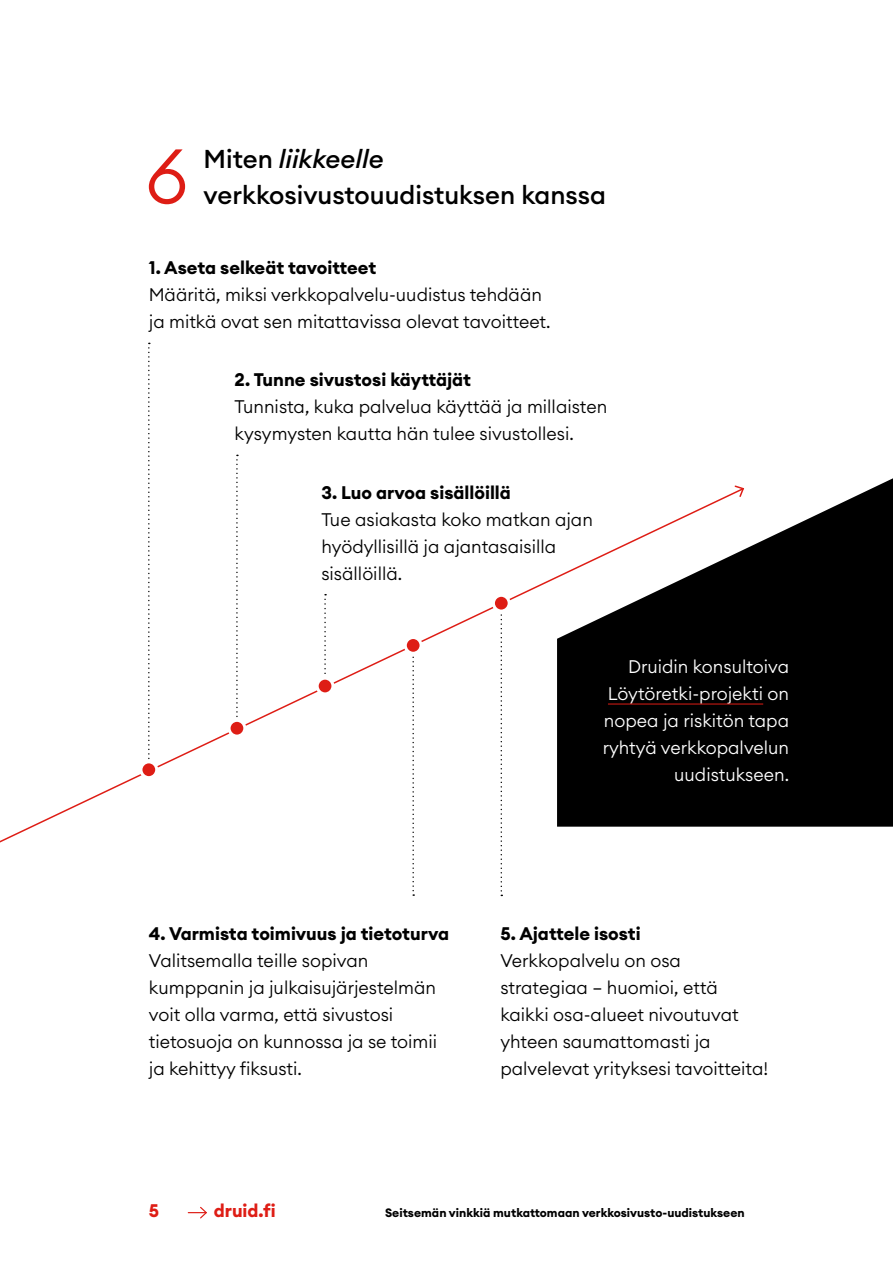
<style>
.page{position:relative;width:893px;height:1263px;background:#fff}
.page>*{position:absolute;margin:0;border:0;box-sizing:border-box;transform-origin:0 0}
.t1{font:300 76.2px "Euclid Circular A";color:#de1d15}
.t2{font:500 25.5px/36px "Euclid Circular A";color:#000}
.t3{font:300 18px/27px "Euclid Circular A";color:#000}
.t4{font:700 18px "Euclid Circular A";color:#000}
.t5{font:300 18px/27px "Euclid Circular A";color:#fff;text-align:right}
.t6{font:700 18px "Euclid Circular A";color:#de1d15}
.t7{font:700 12px "Euclid Circular A";color:#000}
.s1{font-style:italic}
</style>
<div class="page">
<svg style="left:0;top:576px;width:557px;height:275px"></svg>
<svg style="left:148px;top:343px;width:2px;height:417px"></svg>
<svg style="left:236px;top:455px;width:2px;height:264px"></svg>
<svg style="left:501px;top:612px;width:1px;height:284px"></svg>
<svg style="left:324px;top:594px;width:2px;height:83px"></svg>
<svg style="left:412px;top:655px;width:2px;height:241px"></svg>
<svg style="left:557px;top:478px;width:336px;height:349px;fill:#000"></svg>
<hr style="left:608px;top:704px;width:155px;height:1px;background:#de1d15">
<div style="left:141px;top:762px;width:16px;height:16px;background:#de1d15;border-radius:50%"></div>
<div style="left:139px;top:760px;width:19px;height:19px;border:3px solid #fff;border-radius:50%"></div>
<div style="left:229px;top:720px;width:16px;height:16px;background:#de1d15;border-radius:50%"></div>
<div style="left:228px;top:719px;width:18px;height:19px;border:3px solid #fff;border-radius:50%"></div>
<div style="left:493px;top:595px;width:16px;height:16px;background:#de1d15;border-radius:50%"></div>
<div style="left:492px;top:594px;width:19px;height:18px;border:3px solid #fff;border-radius:50%"></div>
<div style="left:317px;top:678px;width:16px;height:16px;background:#de1d15;border-radius:50%"></div>
<div style="left:316px;top:677px;width:18px;height:18px;border:3px solid #fff;border-radius:50%"></div>
<div style="left:405px;top:637px;width:16px;height:16px;background:#de1d15;border-radius:50%"></div>
<div style="left:404px;top:636px;width:19px;height:19px;border:3px solid #fff;border-radius:50%"></div>
<svg style="left:188px;top:1206px;width:19px;height:13px"></svg>
<h1 class="t1" style="left:146px;top:146px;width:44px">6</h1>
<h2 class="t2" style="left:204px;top:143px;width:404px">Miten <span class="s1">liikkeelle </span>verkkosivustouudistuksen kanssa</h2>
<p class="t4" style="left:149px;top:256px;width:229px">1. Aseta selkeät tavoitteet</p>
<p class="t3" style="left:149px;top:282px;width:403px">Määritä, miksi verkkopalvelu-uudistus tehdään ja mitkä ovat sen mitattavissa olevat tavoitteet.</p>
<p class="t4" style="left:235px;top:368px;width:238px">2. Tunne sivustosi käyttäjät</p>
<p class="t3" style="left:235px;top:393px;width:374px">Tunnista, kuka palvelua käyttää ja millaisten kysymysten kautta hän tulee sivustollesi.</p>
<p class="t4" style="left:321px;top:480px;width:191px">3. Luo arvoa sisällöillä</p>
<p class="t3" style="left:321px;top:507px;width:273px">Tue asiakasta koko matkan ajan hyödyllisillä ja ajantasaisilla sisällöillä.</p>
<p class="t5" style="left:603px;top:654px;width:188px">Druidin konsultoiva<br>Löytöretki-projekti on nopea ja riskitön tapa ryhtyä verkkopalvelun uudistukseen.</p>
<p class="t4" style="left:149px;top:922px;width:302px">4. Varmista toimivuus ja tietoturva</p>
<p class="t3" style="left:149px;top:948px;width:290px">Valitsemalla teille sopivan kumppanin ja julkaisujärjestelmän voit olla varma, että sivustosi tietosuoja on kunnossa ja se toimii ja kehittyy fiksusti.</p>
<p class="t4" style="left:500px;top:922px;width:142px">5. Ajattele isosti</p>
<p class="t3" style="left:500px;top:948px;width:269px">Verkkopalvelu on osa strategiaa – huomioi, että kaikki osa-alueet nivoutuvat yhteen saumattomasti ja palvelevat yrityksesi tavoitteita!</p>
<p class="t6" style="left:149px;top:1200px;width:12px">5</p>
<p class="t6" style="left:214px;top:1199px;width:64px">druid.fi</p>
<p class="t7" style="left:385px;top:1205px;width:361px">Seitsemän vinkkiä mutkattomaan verkkosivusto-uudistukseen</p>
</div>
